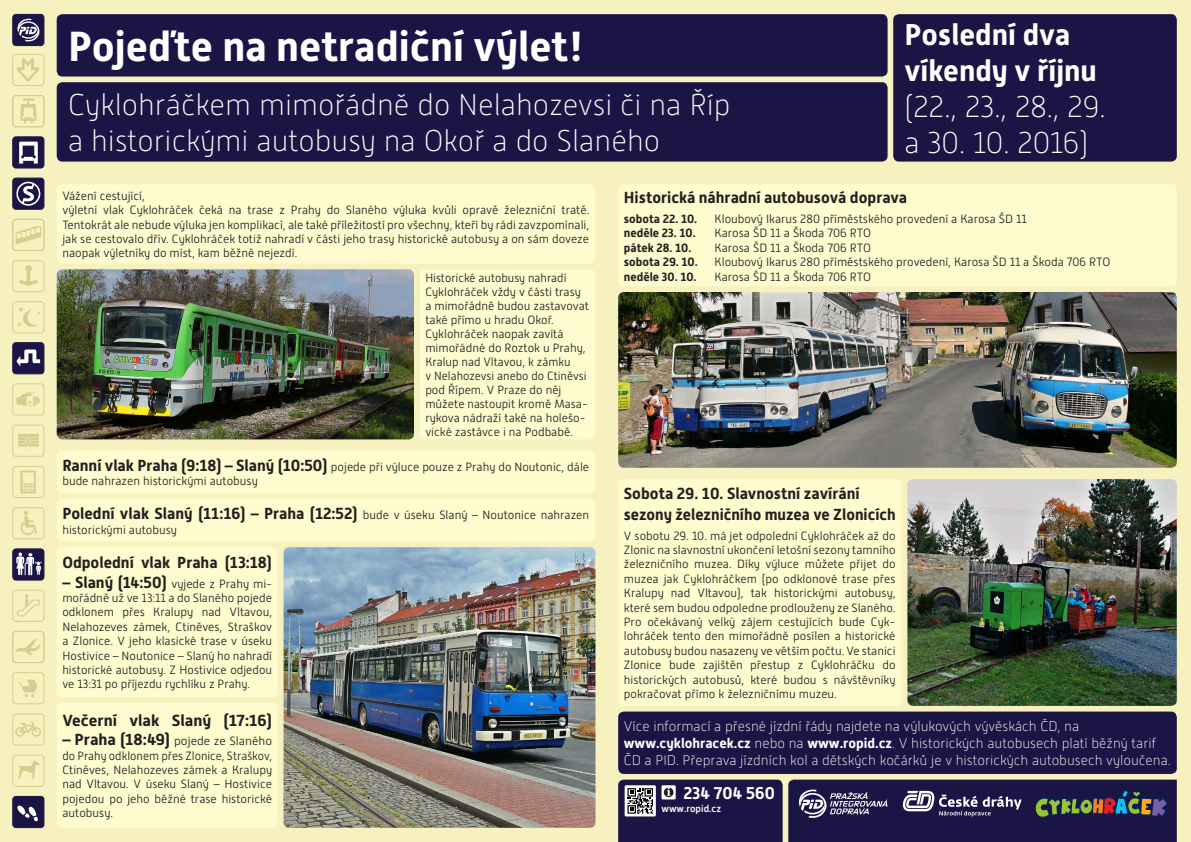
<style>
.page{position:relative;width:1191px;height:842px;background:#f6f1bf}
.page>*{position:absolute;margin:0;border:0;box-sizing:border-box;transform-origin:0 0}
.t1{font:700 42px "Alwyn New";color:#fff}
.t2{font:100 30px/36px "Alwyn New";color:#fff}
.t3{font:700 30px/36px "Alwyn New";color:#fff}
.t4{font:700 17px "Alwyn New";color:#fff}
.t5{font:700 16px/20.4px "Alwyn New";color:#231f20}
.t6{font:100 14px/16.8px "Alwyn New";color:#fff}
.t7{font:300 12px/14.4px "Alwyn New";color:#231f20}
.t8{font:700 12px "Alwyn New";color:#231f20}
.t9{font:500 10px "Alwyn New";color:#fff}
.s1{font-weight:700;font-size:16px}
.s2{font-weight:300;font-size:12px}
.s3{font-weight:700}
</style>
<div class="page">
<div style="left:13px;top:14px;width:31px;height:32px;background:#1a1544;border-radius:3px"></div>
<div style="left:12px;top:14px;width:32px;height:32px;border:1px solid #1a1544;border-radius:3px"></div>
<svg style="left:17px;top:19px;width:23px;height:23px"></svg>
<div style="left:12px;top:755px;width:32px;height:32px;border:1px solid #d5ce8e;border-radius:3px"></div>
<svg style="left:18px;top:760px;width:22px;height:19px"></svg>
<div style="left:12px;top:714px;width:32px;height:31px;border:1px solid #d5ce8e;border-radius:3px"></div>
<svg style="left:15px;top:721px;width:26px;height:16px"></svg>
<div style="left:12px;top:672px;width:32px;height:32px;border:1px solid #d5ce8e;border-radius:3px"></div>
<svg style="left:18px;top:680px;width:19px;height:17px"></svg>
<div style="left:12px;top:631px;width:32px;height:32px;border:1px solid #d5ce8e;border-radius:3px"></div>
<svg style="left:15px;top:639px;width:26px;height:16px"></svg>
<div style="left:13px;top:549px;width:31px;height:31px;background:#1a1544;border-radius:3px"></div>
<div style="left:12px;top:549px;width:32px;height:31px;border:1px solid #1a1544;border-radius:3px"></div>
<svg style="left:16px;top:552px;width:26px;height:23px"></svg>
<div style="left:12px;top:507px;width:32px;height:32px;border:1px solid #d5ce8e;border-radius:3px"></div>
<svg style="left:21px;top:511px;width:16px;height:24px"></svg>
<div style="left:12px;top:466px;width:32px;height:32px;border:1px solid #d5ce8e;border-radius:3px"></div>
<svg style="left:20px;top:470px;width:16px;height:23px"></svg>
<div style="left:12px;top:384px;width:32px;height:31px;border:1px solid #d5ce8e;border-radius:3px"></div>
<svg style="left:16px;top:392px;width:24px;height:14px"></svg>
<div style="left:13px;top:343px;width:31px;height:31px;background:#1a1544;border-radius:3px"></div>
<div style="left:12px;top:342px;width:32px;height:32px;border:1px solid #1a1544;border-radius:3px"></div>
<svg style="left:16px;top:349px;width:24px;height:18px"></svg>
<div style="left:12px;top:260px;width:32px;height:32px;border:1px solid #d5ce8e;border-radius:3px"></div>
<svg style="left:19px;top:265px;width:19px;height:21px"></svg>
<div style="left:12px;top:219px;width:32px;height:32px;border:1px solid #d5ce8e;border-radius:3px"></div>
<svg style="left:16px;top:226px;width:25px;height:18px"></svg>
<div style="left:13px;top:178px;width:31px;height:31px;background:#1a1544;border-radius:3px"></div>
<div style="left:12px;top:178px;width:32px;height:32px;border:1px solid #1a1544;border-radius:3px"></div>
<svg style="left:16px;top:182px;width:24px;height:24px"></svg>
<div style="left:13px;top:137px;width:31px;height:31px;background:#1a1544;border-radius:3px"></div>
<div style="left:12px;top:137px;width:32px;height:31px;border:1px solid #1a1544;border-radius:3px"></div>
<svg style="left:19px;top:142px;width:19px;height:22px"></svg>
<div style="left:12px;top:95px;width:32px;height:32px;border:1px solid #d5ce8e;border-radius:3px"></div>
<svg style="left:21px;top:98px;width:15px;height:25px"></svg>
<div style="left:12px;top:54px;width:32px;height:32px;border:1px solid #d5ce8e;border-radius:3px"></div>
<svg style="left:17px;top:58px;width:22px;height:24px"></svg>
<div style="left:12px;top:425px;width:32px;height:32px;border:1px solid #d5ce8e;border-radius:3px"></div>
<svg style="left:18px;top:434px;width:21px;height:13px"></svg>
<div style="left:12px;top:590px;width:32px;height:32px;border:1px solid #d5ce8e;border-radius:3px"></div>
<svg style="left:17px;top:594px;width:23px;height:22px"></svg>
<div style="left:13px;top:796px;width:31px;height:31px;background:#1a1544;border-radius:3px"></div>
<div style="left:12px;top:796px;width:32px;height:32px;border:1px solid #1a1544;border-radius:3px"></div>
<svg style="left:17px;top:805px;width:21px;height:16px"></svg>
<div style="left:12px;top:301px;width:32px;height:32px;border:1px solid #d5ce8e;border-radius:3px"></div>
<svg style="left:17px;top:307px;width:24px;height:20px"></svg>
<svg style="left:618px;top:780px;width:164px;height:62px;background:#2a254f"></svg>
<div style="left:57px;top:14px;width:830px;height:63px;background:#1a1544;border-radius:6px"></div>
<div style="left:57px;top:82px;width:830px;height:80px;background:#1a1544;border-radius:6px"></div>
<svg style="left:788px;top:780px;width:388px;height:62px;background:#2f2b51"></svg>
<div style="left:893px;top:14px;width:283px;height:148px;background:#1a1544;border-radius:6px"></div>
<img style="left:283px;top:547px;width:312px;height:281px">
<div style="left:618px;top:711px;width:558px;height:63px;background:#1a1544;border-radius:6px"></div>
<div style="left:57px;top:184px;width:538px;height:80px;background:#fffbcf;border-radius:6px"></div>
<div style="left:420px;top:269px;width:175px;height:170px;background:#fffbcf;border-radius:6px"></div>
<div style="left:57px;top:451px;width:538px;height:42px;background:#fffbcf;border-radius:6px"></div>
<div style="left:57px;top:499px;width:538px;height:42px;background:#fffbcf;border-radius:6px"></div>
<div style="left:618px;top:184px;width:558px;height:102px;background:#fffbcf;border-radius:6px"></div>
<div style="left:618px;top:479px;width:283px;height:227px;background:#fffbcf;border-radius:6px"></div>
<div style="left:57px;top:547px;width:221px;height:150px;background:#fffbcf;border-radius:6px"></div>
<div style="left:57px;top:703px;width:221px;height:125px;background:#fffbcf;border-radius:6px"></div>
<img style="left:57px;top:269px;width:357px;height:170px">
<img style="left:907px;top:479px;width:269px;height:227px">
<img style="left:618px;top:292px;width:558px;height:176px">
<h1 class="t1" style="left:68px;top:22px;width:518px">Pojeďte na netradiční výlet!</h1>
<h2 class="t2" style="left:68px;top:87px;width:664px">Cyklohráčkem mimořádně do Nelahozevsi či na Říp a historickými autobusy na Okoř a do Slaného</h2>
<h2 class="t3" style="left:904px;top:17px;width:194px">Poslední dva víkendy v říjnu</h2>
<h2 class="t2" style="left:904px;top:89px;width:202px">(22., 23., 28., 29. a 30. 10. 2016)</h2>
<p class="t7" style="left:62px;top:188px;width:528px">Vážení cestující,<br>výletní vlak Cyklohráček čeká na trase z Prahy do Slaného výluka kvůli opravě železniční tratě.<br>Tentokrát ale nebude výluka jen komplikací, ale také příležitostí pro všechny, kteří by rádi zavzpomínali, jak se cestovalo dřív. Cyklohráček totiž nahradí v části jeho trasy historické autobusy a on sám doveze naopak výletníky do míst, kam běžně nejezdí.</p>
<p class="t7" style="left:425px;top:271px;width:165px;line-height:14px">Historické autobusy nahradí<br>Cyklohráček vždy v části trasy a mimořádně budou zastavovat také přímo u hradu Okoř.<br>Cyklohráček naopak zavítá mimořádné do Roztok u Prahy,<br>Kralup nad Vltavou, k zámku<br>v Nelahozevsi anebo do Ctiněvsi pod Řípem. V Praze do něj můžete nastoupit kromě Masa&shy;rykova nádraží také na holešo&shy;vické zastávce i na Podbabě.</p>
<p class="t7" style="left:62px;top:460px;width:528px"><span class="s1">Ranní vlak Praha (9:18) – Slaný (10:50)</span> pojede při výluce pouze z Prahy do Noutonic, dále bude nahrazen historickými autobusy</p>
<h3 class="t5" style="left:62px;top:503px;width:528px">Polední vlak Slaný (11:16) – Praha (12:52) <span class="s2">bude v úseku Slaný – Noutonice nahrazen</span></h3>
<p class="t7" style="left:62px;top:522px;width:116px">historickými autobusy</p>
<h3 class="t5" style="left:62px;top:553px;width:211px">Odpolední vlak Praha (13:18)</h3>
<p class="t7" style="left:62px;top:576px;width:211px;text-align:justify"><span class="s1">– Slaný (14:50)</span> vyjede z Prahy mi&shy;mořádně už ve 13:11 a do Slaného pojede odklonem přes Kralupy nad Vltavou, Nelahozeves zámek, Ctiněves, Straškov a Zlonice. V jeho klasické trase v úseku Hostivice – Noutonice – Slaný ho nahradí historické autobusy. Z Hostivice odjedou ve 13:31 po příjezdu rychlíku z Prahy.</p>
<h3 class="t5" style="left:62px;top:710px;width:211px">Večerní vlak Slaný (17:16)</h3>
<p class="t7" style="left:62px;top:734px;width:211px;text-align:justify"><span class="s1">– Praha (18:49)</span> pojede ze Slaného do Prahy odklonem přes Zlonice, Straškov, Ctiněves, Nelahozeves zámek a Kralupy nad Vltavou. V úseku Slaný – Hostivice pojedou po jeho běžné trase historické autobusy.</p>
<h3 class="t5" style="left:624px;top:187px;width:285px">Historická náhradní autobusová doprava</h3>
<p class="t8" style="left:624px;top:212px;width:75px">sobota 22. 10.</p>
<p class="t7" style="left:714px;top:212px;width:313px">Kloubový Ikarus 280 příměstského provedení a Karosa ŠD 11</p>
<p class="t8" style="left:624px;top:226px;width:73px">neděle 23. 10.</p>
<p class="t7" style="left:714px;top:226px;width:158px">Karosa ŠD 11 a Škoda 706 RTO</p>
<p class="t8" style="left:624px;top:241px;width:69px">pátek 28. 10.</p>
<p class="t7" style="left:714px;top:240px;width:158px">Karosa ŠD 11 a Škoda 706 RTO</p>
<p class="t8" style="left:624px;top:255px;width:75px">sobota 29. 10.</p>
<p class="t7" style="left:714px;top:255px;width:397px">Kloubový Ikarus 280 příměstského provedení, Karosa ŠD 11 a Škoda 706 RTO</p>
<p class="t8" style="left:624px;top:269px;width:74px">neděle 30. 10.</p>
<p class="t7" style="left:714px;top:269px;width:158px">Karosa ŠD 11 a Škoda 706 RTO</p>
<h3 class="t5" style="left:624px;top:483px;width:273px">Sobota 29. 10. Slavnostní zavírání sezony železničního muzea ve Zlonicích</h3>
<p class="t7" style="left:624px;top:528px;width:273px;text-align:justify">V sobotu 29. 10. má jet odpolední Cyklohráček až do Zlonic na slavnostní ukončení letošní sezony tamního železničního muzea. Díky výluce můžete přijet do muzea jak Cyklohráčkem (po odklonové trase přes Kralupy nad Vltavou), tak historickými autobusy, které sem budou odpoledne prodlouženy ze Slaného.<br>Pro očekávaný velký zájem cestujících bude Cyk&shy;lohráček tento den mimořádně posílen a historické autobusy budou nasazeny ve větším počtu. Ve stanici Zlonice bude zajištěn přestup z Cyklohráčku do historických autobusů, které budou s návštěvníky pokračovat přímo k železničnímu muzeu.</p>
<p class="t6" style="left:624px;top:718px;width:548px">Více informací a přesné jízdní řády najdete na výlukových vývěskách ČD, na <span class="s3">www.cyklohracek.cz</span> nebo na <span class="s3">www.ropid.cz</span>. V historických autobusech platí běžný tarif<br>ČD a PID. Přeprava jízdních kol a dětských kočárků je v historických autobusech vyloučena.</p>
<h3 class="t4" style="left:683px;top:783px;width:93px">234 704 560</h3>
<p class="t9" style="left:661px;top:803px;width:61px">www.ropid.cz</p>
</div>
